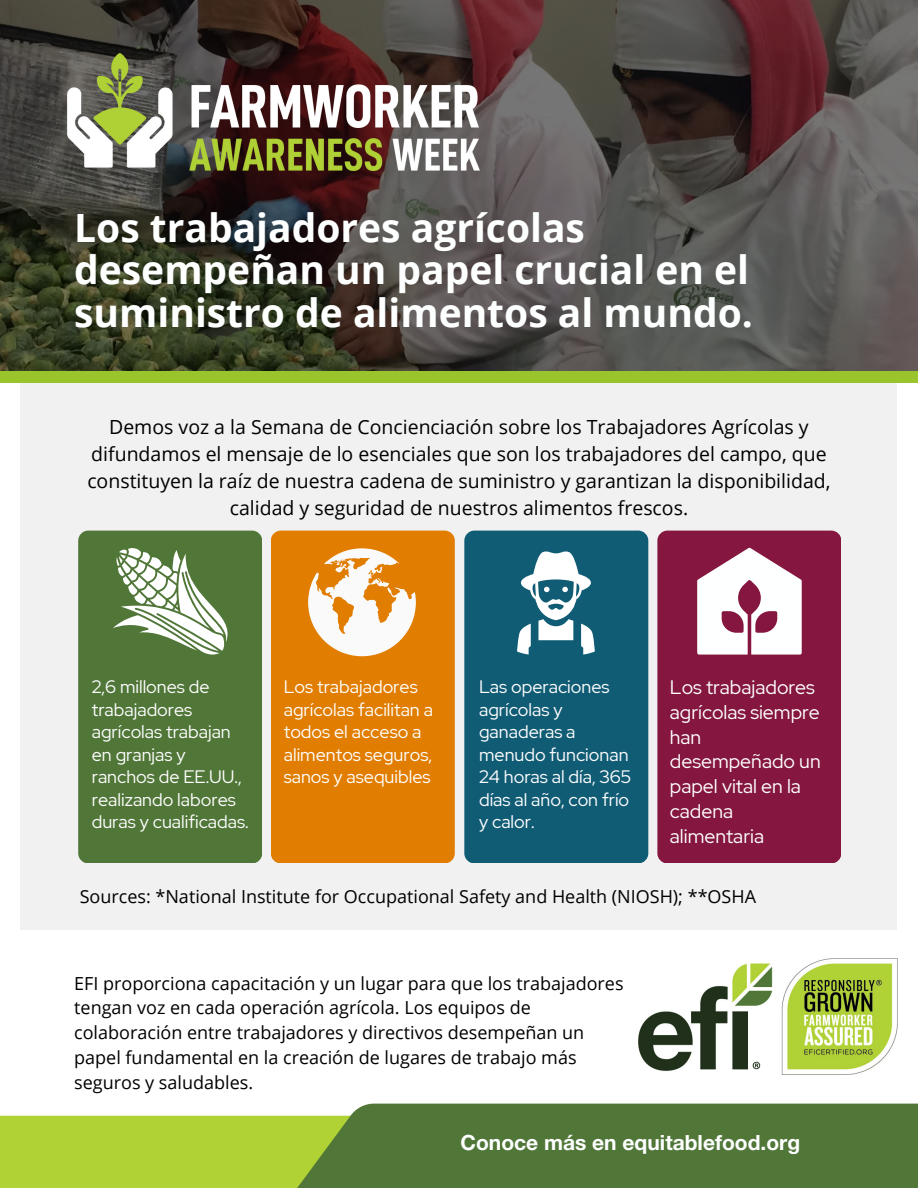
<style>
.page{position:relative;width:918px;height:1188px;background:#fff}
.page>*{position:absolute;margin:0;border:0;box-sizing:border-box;transform-origin:0 0}
.t1{font:700 39px/42.8px "Open Sans";color:#feffff}
.t2{font:700 21px "Helvetica Neue LT Std";color:#feffff}
.t3{font:19.5px/27px "Open Sans";color:#000;text-align:center}
.t4{font:19.5px/24.8px "Red Hat Display";color:#fff}
.t5{font:18px/24.8px "Open Sans";color:#000}
.t6{font:18px/22.5px "Red Hat Display";color:#fff}
</style>
<div class="page">
<div style="left:0;top:1116px;width:424px;height:72px;background:#b0d235"></div>
<div style="left:255px;top:1104px;width:663px;height:84px;background:#507638"></div>
<div style="left:20px;top:350px;width:877px;height:580px;background:#f1f1f1"></div>
<div style="left:657px;top:531px;width:184px;height:332px;background:#84163f;border-radius:10px"></div>
<div style="left:464px;top:531px;width:184px;height:332px;background:#115c75;border-radius:10px"></div>
<div style="left:271px;top:531px;width:184px;height:332px;background:#e17d00;border-radius:10px"></div>
<div style="left:78px;top:531px;width:184px;height:332px;background:#507638;border-radius:10px"></div>
<svg style="left:0;top:0;width:918px;height:371px;background:#4b4540"></svg>
<div style="left:0;top:371px;width:918px;height:12px;background:#9ac42c"></div>
<img style="left:68px;top:54px;width:411px;height:117px">
<svg style="left:517px;top:551px;width:78px;height:104px"></svg>
<svg style="left:308px;top:548px;width:108px;height:108px"></svg>
<svg style="left:113px;top:548px;width:115px;height:107px"></svg>
<svg style="left:158px;top:565px;width:14px;height:11px"></svg>
<svg style="left:697px;top:548px;width:104px;height:107px"></svg>
<img style="left:638px;top:958px;width:260px;height:116px">
<p class="t1" style="left:74px;top:205px;width:680px">Los trabajadores agrícolas desempeñan un papel crucial en el suministro de alimentos al mundo.</p>
<p class="t3" style="left:87px;top:412px;width:745px">Demos voz a la Semana de Concienciación sobre los Trabajadores Agrícolas y difundamos el mensaje de lo esenciales que son los trabajadores del campo, que constituyen la raíz de nuestra cadena de suministro y garantizan la disponibilidad, calidad y seguridad de nuestros alimentos frescos.</p>
<p class="t6" style="left:92px;top:675px;width:158px">2,6 millones de trabajadores agrícolas trabajan en granjas y ranchos de EE.UU., realizando labores duras y cualificadas.</p>
<p class="t6" style="left:284px;top:675px;width:151px">Los trabajadores agrícolas facilitan a todos el acceso a alimentos seguros, sanos y asequibles</p>
<p class="t6" style="left:479px;top:675px;width:154px">Las operaciones agrícolas y ganaderas a menudo funcionan<br>24 horas al día, 365 días al año, con frío y calor.</p>
<p class="t4" style="left:670px;top:675px;width:152px">Los trabajadores agrícolas siempre han desempeñado un papel vital en la cadena alimentaria</p>
<p class="t5" style="left:80px;top:884px;width:678px">Sources: *National Institute for Occupational Safety and Health (NIOSH); **OSHA</p>
<p class="t5" style="left:74px;top:970px;width:551px">EFI proporciona capacitación y un lugar para que los trabajadores tengan voz en cada operación agrícola. Los equipos de colaboración entre trabajadores y directivos desempeñan un papel fundamental en la creación de lugares de trabajo más seguros y saludables.</p>
<h3 class="t2" style="left:461px;top:1135px;width:341px">Conoce más en equitablefood.org</h3>
</div>
